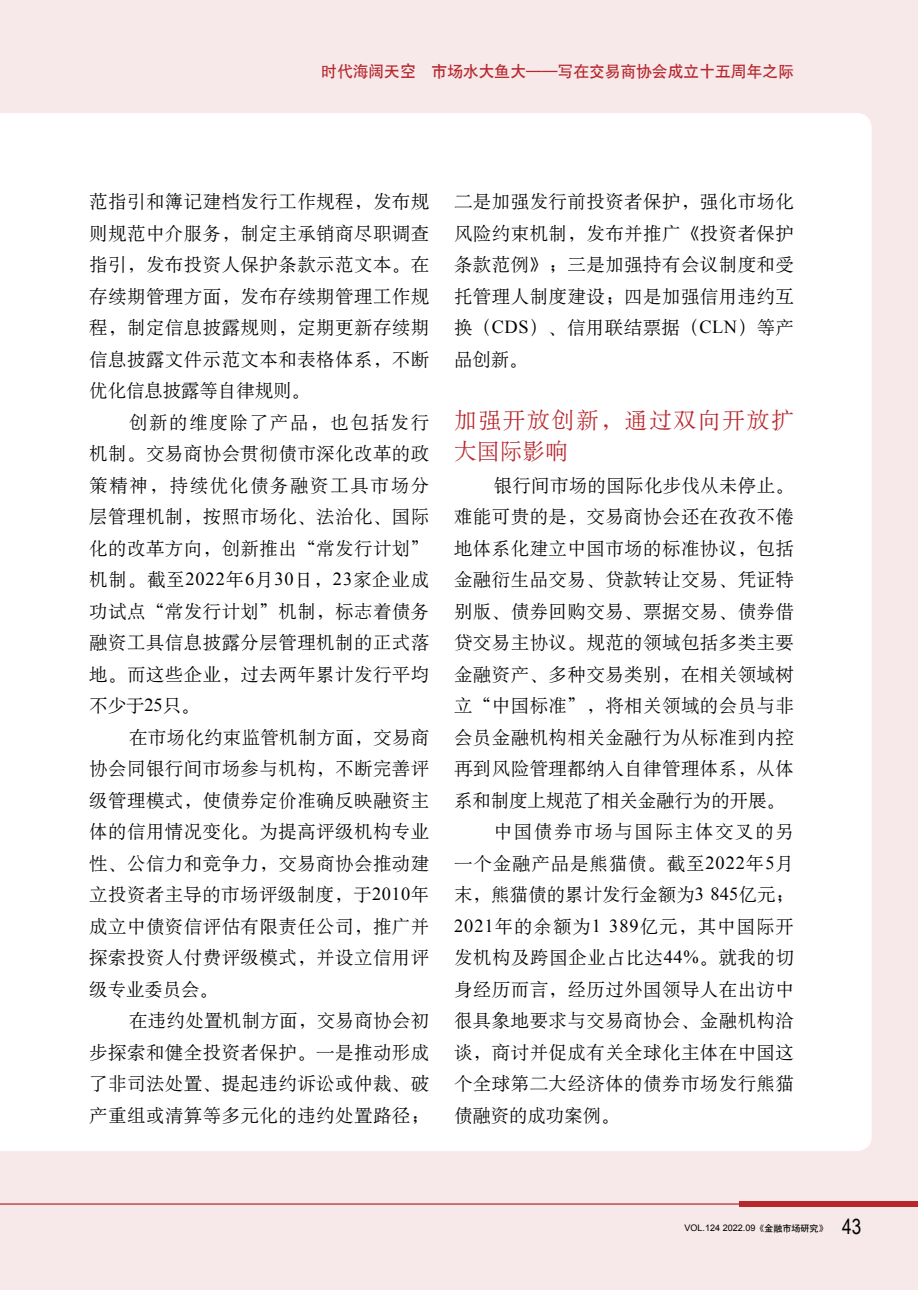
<style>
.page{position:relative;width:918px;height:1290px;background:#f7e9ea}
.page>*{position:absolute;margin:0;border:0;box-sizing:border-box;transform-origin:0 0}
._1级标题{font:22.75px/31.5px "H Ya 6 gj";letter-spacing:.07em;color:#b7282d}
.t1{font:21px "Arial Narrow";color:#000}
.正文{font:18.38px/31.5px "H Ya 6 gj";letter-spacing:.03em;color:#000;text-align:justify}
.页眉_右上角{font:15.75px "H Yb 1 gj";color:#b7282d}
.t2{font:9.1px "Arial";color:#000}
.s1{font-family:"Times New Roman"}
.s2{font-family:"H Yb 1 gj"}
</style>
<div class="page">
<div style="left:0;top:113px;width:871px;height:1038px;background:#fff"></div>
<div style="left:739px;top:1201px;width:179px;height:6px;background:#b7282d"></div>
<hr style="left:0;top:1203px;width:918px;height:1px;background:#b7282d">
<p class="页眉_右上角" style="left:321px;top:64px;width:474px">时代海阔天空 市场水大鱼大——写在交易商协会成立十五周年之际</p>
<p class="正文" style="left:89px;top:186px;width:341px">范指引和簿记建档发行工作规程，发布规则规范中介服务，制定主承销商尽职调查指引，发布投资人保护条款示范文本。在存续期管理方面，发布存续期管理工作规程，制定信息披露规则，定期更新存续期信息披露文件示范文本和表格体系，不断优化信息披露等自律规则。</p>
<p class="正文" style="left:89px;top:406px;width:341px;text-indent:40px">创新的维度除了产品，也包括发行机制。交易商协会贯彻债市深化改革的政策精神，持续优化债务融资工具市场分层管理机制，按照市场化、法治化、国际化的改革方向，创新推出“常发行计划”机制。截至<span class="s1">2022</span>年<span class="s1">6</span>月<span class="s1">30</span>日，<span class="s1">23</span>家企业成功试点“常发行计划”机制，标志着债务融资工具信息披露分层管理机制的正式落地。而这些企业，过去两年累计发行平均不少于<span class="s1">25</span>只。</p>
<p class="正文" style="left:89px;top:721px;width:341px;text-indent:40px">在市场化约束监管机制方面，交易商协会同银行间市场参与机构，不断完善评级管理模式，使债券定价准确反映融资主体的信用情况变化。为提高评级机构专业性、公信力和竞争力，交易商协会推动建立投资者主导的市场评级制度，于<span class="s1">2010</span>年成立中债资信评估有限责任公司，推广并探索投资人付费评级模式，并设立信用评级专业委员会。</p>
<p class="正文" style="left:89px;top:1005px;width:341px;text-indent:40px">在违约处置机制方面，交易商协会初步探索和健全投资者保护。一是推动形成了非司法处置、提起违约诉讼或仲裁、破产重组或清算等多元化的违约处置路径；</p>
<p class="正文" style="left:454px;top:186px;width:341px">二是加强发行前投资者保护，强化市场化风险约束机制，发布并推广《投资者保护条款范例》；三是加强持有会议制度和受托管理人制度建设；四是加强信用违约互换（<span class="s1">CDS</span>）、信用联结票据（<span class="s1">CLN</span>）等产品创新。</p>
<p class="_1级标题" style="left:454px;top:404px;width:341px">加强开放创新，通过双向开放扩大国际影响</p>
<p class="正文" style="left:454px;top:469px;width:341px;text-indent:40px">银行间市场的国际化步伐从未停止。难能可贵的是，交易商协会还在孜孜不倦地体系化建立中国市场的标准协议，包括金融衍生品交易、贷款转让交易、凭证特别版、债券回购交易、票据交易、债券借贷交易主协议。规范的领域包括多类主要金融资产、多种交易类别，在相关领域树立“中国标准”，将相关领域的会员与非会员金融机构相关金融行为从标准到内控再到风险管理都纳入自律管理体系，从体系和制度上规范了相关金融行为的开展。</p>
<p class="正文" style="left:454px;top:816px;width:341px;text-indent:40px">中国债券市场与国际主体交叉的另一个金融产品是熊猫债。截至<span class="s1">2022</span>年<span class="s1">5</span>月末，熊猫债的累计发行金额为<span class="s1">3 845</span>亿元；<span class="s1">2021</span>年的余额为<span class="s1">1 389</span>亿元，其中国际开发机构及跨国企业占比达<span class="s1">44%</span>。就我的切身经历而言，经历过外国领导人在出访中很具象地要求与交易商协会、金融机构洽谈，商讨并促成有关全球化主体在中国这个全球第二大经济体的债券市场发行熊猫债融资的成功案例。</p>
<p class="t2" style="left:684px;top:1222px;width:145px">VOL.124 2022.09<span class="s2">《金融市场研究》</span></p>
<p class="t1" style="left:842px;top:1211px;width:21px">43</p>
</div>
